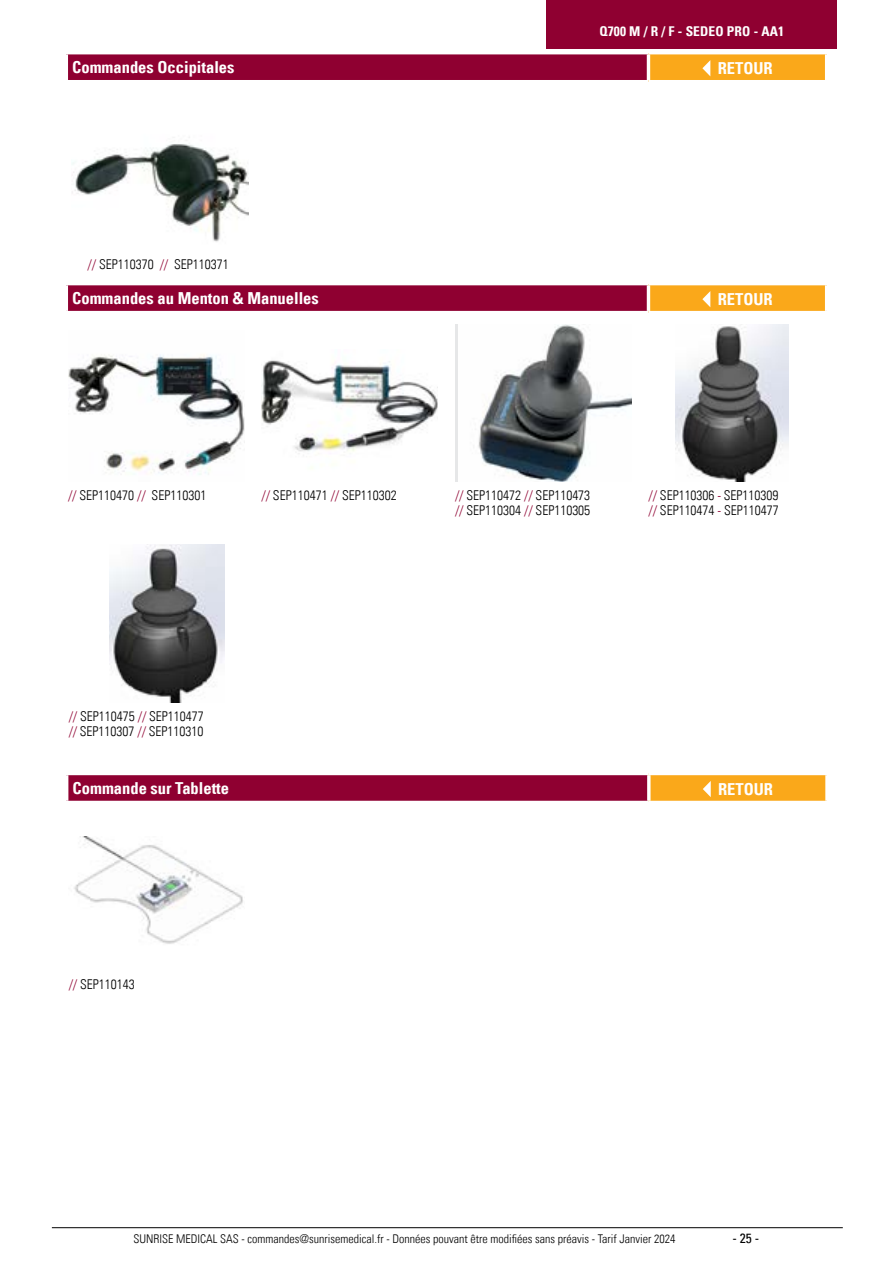
<style>
.page{position:relative;width:893px;height:1263px;background:#fff}
.page>*{position:absolute;margin:0;border:0;box-sizing:border-box;transform-origin:0 0}
.t1{font:16.5px "Univers Com 67 Bold Cond";color:#fff}
.t2{font:13.5px/15px "Univers Com 47 Light Cond";color:#000}
.t3{font:13.5px "Univers Com 67 Bold Cond";letter-spacing:.01em;color:#fff}
.t4{font:condensed 13.5px "Univers Com 57";color:#000}
.t5{font:12px "Univers Com 47 Light Cond";color:#000}
.s1{color:#8f0031}
</style>
<div class="page">
<img style="left:72px;top:137px;width:176px;height:105px">
<img style="left:68px;top:354px;width:176px;height:121px">
<img style="left:261px;top:360px;width:177px;height:108px">
<img style="left:478px;top:324px;width:153px;height:158px">
<img style="left:675px;top:324px;width:113px;height:158px">
<img style="left:109px;top:545px;width:115px;height:157px">
<div style="left:66px;top:53px;width:582px;height:29px;background:#8f0031"></div>
<div style="left:648px;top:53px;width:179px;height:29px;background:#faa81a"></div>
<hr style="left:648px;top:51px;width:180px;height:3px;background:#fff">
<hr style="left:825px;top:54px;width:3px;height:26px;background:#fff">
<hr style="left:648px;top:80px;width:180px;height:3px;background:#fff">
<hr style="left:65px;top:51px;width:583px;height:3px;background:#fff">
<hr style="left:65px;top:54px;width:3px;height:26px;background:#fff">
<hr style="left:647px;top:54px;width:3px;height:26px;background:#fff">
<hr style="left:65px;top:80px;width:583px;height:3px;background:#fff">
<svg style="left:702px;top:60px;width:8px;height:16px"></svg>
<div style="left:66px;top:284px;width:582px;height:29px;background:#8f0031"></div>
<div style="left:648px;top:284px;width:179px;height:29px;background:#faa81a"></div>
<hr style="left:648px;top:282px;width:180px;height:3px;background:#fff">
<hr style="left:825px;top:285px;width:3px;height:26px;background:#fff">
<hr style="left:648px;top:311px;width:180px;height:3px;background:#fff">
<hr style="left:65px;top:282px;width:583px;height:3px;background:#fff">
<hr style="left:65px;top:285px;width:3px;height:26px;background:#fff">
<hr style="left:647px;top:285px;width:3px;height:26px;background:#fff">
<hr style="left:65px;top:311px;width:583px;height:3px;background:#fff">
<svg style="left:702px;top:291px;width:8px;height:16px"></svg>
<img style="left:74px;top:837px;width:169px;height:107px">
<div style="left:67px;top:773px;width:582px;height:29px;background:#8f0031"></div>
<div style="left:649px;top:773px;width:178px;height:29px;background:#faa81a"></div>
<hr style="left:649px;top:772px;width:180px;height:3px;background:#fff">
<svg style="left:825px;top:775px;width:2px;height:26px"></svg>
<hr style="left:649px;top:801px;width:180px;height:3px;background:#fff">
<hr style="left:65px;top:772px;width:584px;height:3px;background:#fff">
<hr style="left:65px;top:775px;width:3px;height:26px;background:#fff">
<svg style="left:647px;top:775px;width:4px;height:26px"></svg>
<hr style="left:65px;top:801px;width:584px;height:3px;background:#fff">
<svg style="left:703px;top:781px;width:8px;height:16px"></svg>
<div style="left:546px;top:0;width:291px;height:48px;background:#8f0031"></div>
<hr style="left:52px;top:1227px;width:791px;height:1px;background:#000">
<p class="t3" style="left:599px;top:23px;width:186px">Q700 M / R / F - SEDEO PRO - AA1</p>
<p class="t1" style="left:72px;top:57px;width:164px">Commandes Occipitales</p>
<p class="t1" style="left:718px;top:58px;width:57px">RETOUR</p>
<p class="t2" style="left:88px;top:257px;width:143px"><span class="s1">//</span> SEP110370 <span class="s1">//</span> SEP110371</p>
<p class="t1" style="left:72px;top:288px;width:248px">Commandes au Menton &amp; Manuelles</p>
<p class="t1" style="left:718px;top:289px;width:57px">RETOUR</p>
<p class="t2" style="left:68px;top:488px;width:140px"><span class="s1">//</span> SEP110470 <span class="s1">//</span> SEP110301</p>
<p class="t2" style="left:261px;top:488px;width:137px"><span class="s1">//</span> SEP110471 <span class="s1">//</span> SEP110302</p>
<p class="t2" style="left:455px;top:488px;width:137px"><span class="s1">//</span> SEP110472 <span class="s1">//</span> SEP110473 <span class="s1">//</span> SEP110304 <span class="s1">//</span> SEP110305</p>
<p class="t2" style="left:648px;top:488px;width:132px"><span class="s1">//</span> SEP110306 <span class="s1">-</span> SEP110309 <span class="s1">//</span> SEP110474 <span class="s1">-</span> SEP110477</p>
<p class="t2" style="left:69px;top:708px;width:137px"><span class="s1">//</span> SEP110475 <span class="s1">//</span> SEP110477 <span class="s1">//</span> SEP110307 <span class="s1">//</span> SEP110310</p>
<p class="t1" style="left:73px;top:778px;width:158px">Commande sur Tablette</p>
<p class="t1" style="left:718px;top:779px;width:57px">RETOUR</p>
<p class="t2" style="left:69px;top:977px;width:68px"><span class="s1">//</span> SEP110143</p>
<p class="t5" style="left:134px;top:1231px;width:543px">SUNRISE MEDICAL SAS - commandes@sunrisemedical.fr - Données pouvant être modifiées sans préavis - Tarif Janvier 2024</p>
<p class="t4" style="left:732px;top:1229px;width:28px">- 25 -</p>
</div>
